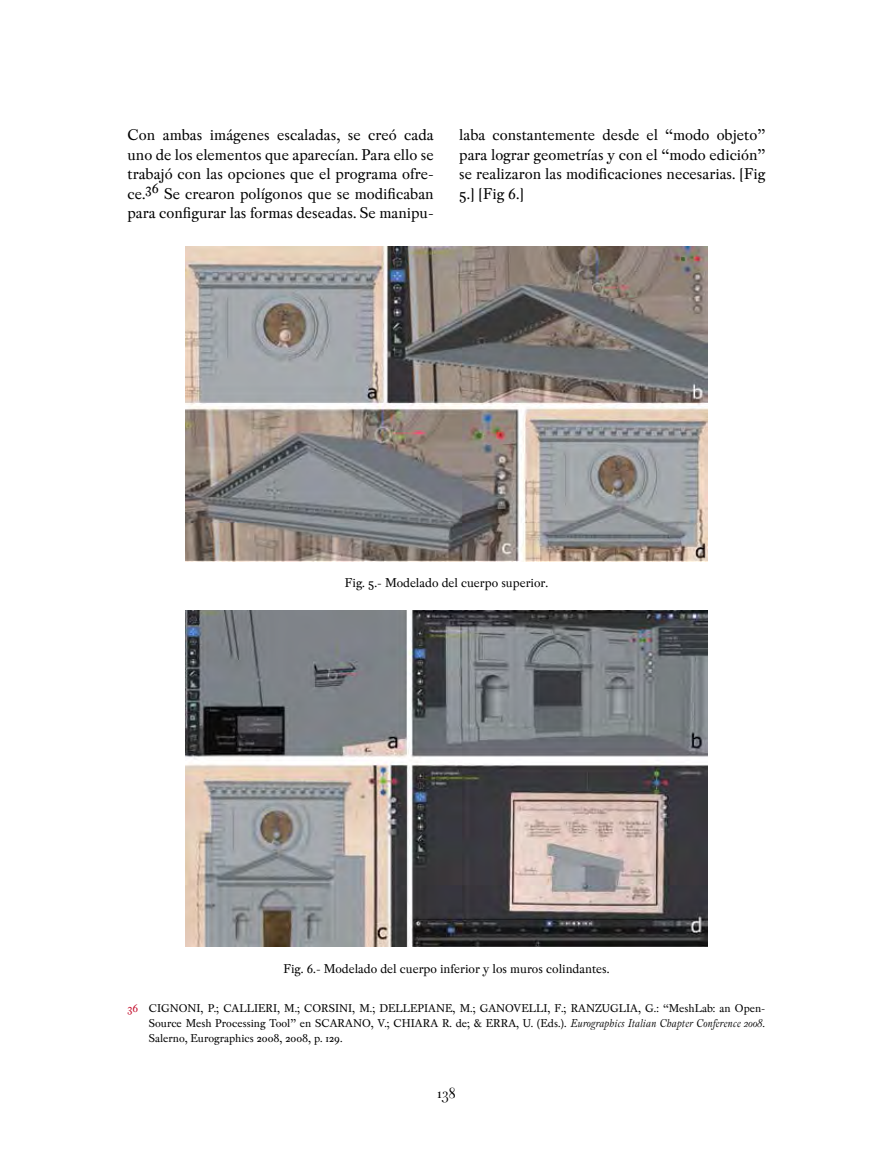
<style>
.page{position:relative;width:893px;height:1170px;background:#fff}
.page>*{position:absolute;margin:0;border:0;box-sizing:border-box;transform-origin:0 0}
.t1{font:18px "Peleguer";color:#000}
.t2{font:16.5px/19.5px "Pradell";color:#000;text-align:justify}
.t3{font:13.5px "Pradell";color:#000}
.t4{font:12px/15px "Pradell";color:#000;text-align:justify}
.s1{color:#c41230}
.s2{font-style:italic}
</style>
<div class="page">
<img style="left:186px;top:247px;width:521px;height:315px">
<img style="left:186px;top:610px;width:521px;height:336px">
<p class="t2" style="left:128px;top:125px;width:308px">Con ambas imágenes escaladas, se creó cada uno de los elementos que aparecían. Para ello se trabajó con las opciones que el programa ofre&shy;ce.<sup>36</sup> Se crearon polígonos que se modificaban para configurar las formas deseadas. Se manipu-</p>
<p class="t2" style="left:459px;top:125px;width:308px">laba constantemente desde el “modo objeto” para lograr geometrías y con el “modo edición” se realizaron las modificaciones necesarias. [Fig 5.] [Fig 6.]</p>
<p class="t3" style="left:345px;top:575px;width:205px">Fig. 5.- Modelado del cuerpo superior.</p>
<p class="t3" style="left:283px;top:960px;width:328px">Fig. 6.- Modelado del cuerpo inferior y los muros colindantes.</p>
<p class="t4" style="left:149px;top:1000px;width:618px;text-indent:-21px"><span class="s1">36</span> CIGNONI, P.; CALLIERI, M.; CORSINI, M.; DELLEPIANE, M.; GANOVELLI, F.; RANZUGLIA, G.: “MeshLab: an Open-Source Mesh Processing Tool” en SCARANO, V.; CHIARA R. de; &amp; ERRA, U. (Eds.). <span class="s2">Eurographics Italian Chapter Conference 2008.<br></span>Salerno, Eurographics 2008, 2008, p. 129.</p>
<p class="t1" style="left:438px;top:1083px;width:19px">138</p>
</div>
